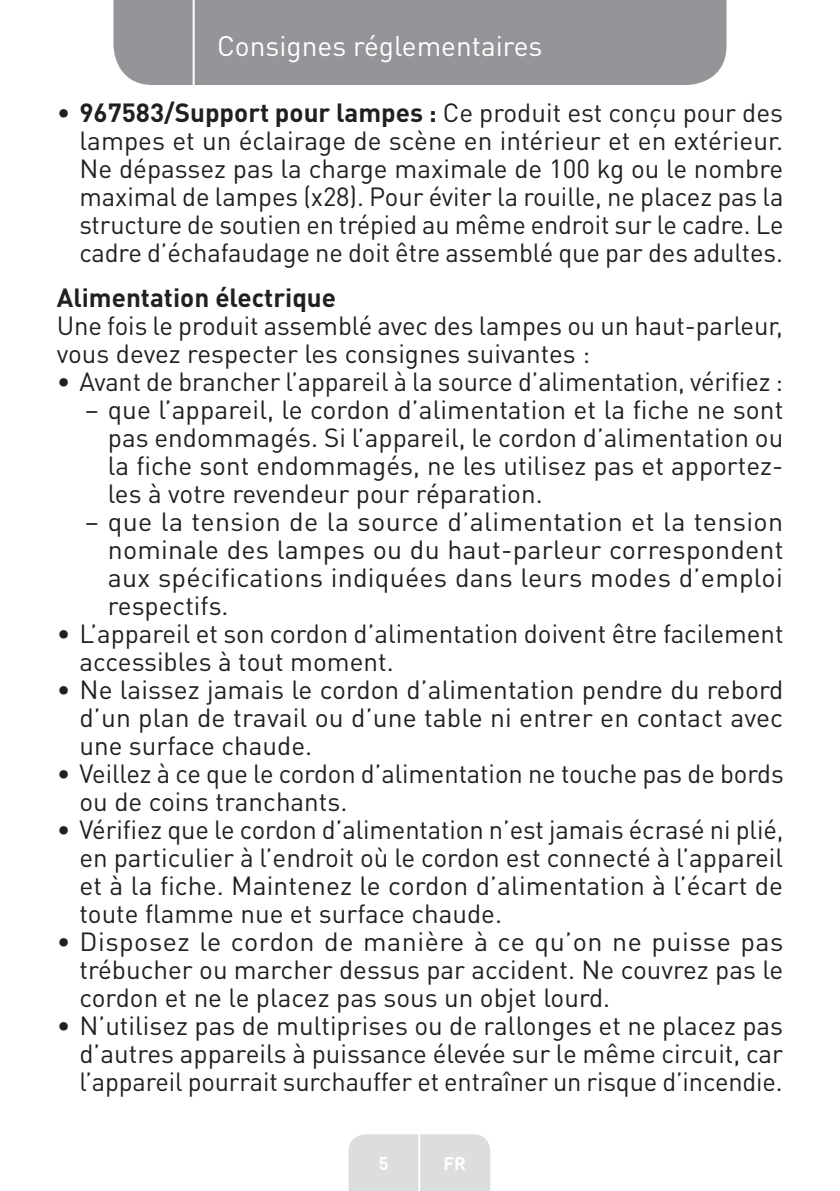
<style>
.page{position:relative;width:840px;height:1191px;background:#fff}
.page>*{position:absolute;margin:0;border:0;box-sizing:border-box;transform-origin:0 0}
.t1{font:28px "DIN Pro";color:#fff}
.Large_Text__3_2_mm{font:26px/28px "DIN Pro";letter-spacing:-.005em;color:#231f20;text-align:justify}
.Large_Text__3_2_mm-2{font:700 26px "DIN Pro";color:#231f20}
.t2{font:700 18px "DIN Pro";color:#fff}
.s1{font-weight:700}
</style>
<div class="page">
<div style="left:113px;top:0;width:613px;height:85px;background:#939598"></div>
<div style="left:348px;top:1134px;width:142px;height:57px;background:#dcdddf"></div>
<hr style="left:418px;top:1111px;width:2px;height:80px;background:#fff">
<hr style="left:192px;top:0;width:2px;height:88px;background:#fff">
<p class="t1" style="left:217px;top:27px;width:326px">Consignes réglementaires</p>
<p class="Large_Text__3_2_mm" style="left:79px;top:97px;width:705px;text-indent:-23px">• <span class="s1">967583/Support pour lampes :</span> Ce produit est conçu pour des lampes et un éclairage de scène en intérieur et en extérieur.<br>Ne dépassez pas la charge maximale de 100 kg ou le nombre maximal de lampes (x28). Pour éviter la rouille, ne placez pas la structure de soutien en trépied au même endroit sur le cadre. Le cadre d’échafaudage ne doit être assemblé que par des adultes.</p>
<p class="Large_Text__3_2_mm-2" style="left:57px;top:280px;width:281px">Alimentation électrique</p>
<p class="Large_Text__3_2_mm" style="left:57px;top:310px;width:727px">Une fois le produit assemblé avec des lampes ou un haut-parleur, vous devez respecter les consignes suivantes :</p>
<p class="Large_Text__3_2_mm" style="left:57px;top:366px;width:727px">• Avant de brancher l’appareil à la source d’alimentation, vérifiez :</p>
<p class="Large_Text__3_2_mm" style="left:108px;top:394px;width:676px;text-indent:-23px">– que l’appareil, le cordon d’alimentation et la fiche ne sont pas endommagés. Si l’appareil, le cordon d’alimentation ou la fiche sont endommagés, ne les utilisez pas et apportez&shy;les à votre revendeur pour réparation.</p>
<p class="Large_Text__3_2_mm" style="left:108px;top:506px;width:676px;text-indent:-23px">– que la tension de la source d’alimentation et la tension nominale des lampes ou du haut-parleur correspondent aux spécifications indiquées dans leurs modes d’emploi respectifs.</p>
<p class="Large_Text__3_2_mm" style="left:79px;top:618px;width:705px;text-indent:-23px">• L’appareil et son cordon d’alimentation doivent être facilement accessibles à tout moment.</p>
<p class="Large_Text__3_2_mm" style="left:79px;top:674px;width:705px;text-indent:-23px">• Ne laissez jamais le cordon d’alimentation pendre du rebord d’un plan de travail ou d’une table ni entrer en contact avec une surface chaude.</p>
<p class="Large_Text__3_2_mm" style="left:79px;top:758px;width:705px;text-indent:-23px">• Veillez à ce que le cordon d’alimentation ne touche pas de bords ou de coins tranchants.</p>
<p class="Large_Text__3_2_mm" style="left:79px;top:814px;width:705px;text-indent:-23px">• Vérifiez que le cordon d’alimentation n’est jamais écrasé ni plié, en particulier à l’endroit où le cordon est connecté à l’appareil et à la fiche. Maintenez le cordon d’alimentation à l’écart de toute flamme nue et surface chaude.</p>
<p class="Large_Text__3_2_mm" style="left:79px;top:926px;width:705px;text-indent:-23px">• Disposez le cordon de manière à ce qu’on ne puisse pas trébucher ou marcher dessus par accident. Ne couvrez pas le cordon et ne le placez pas sous un objet lourd.</p>
<p class="Large_Text__3_2_mm" style="left:79px;top:1010px;width:704px;text-indent:-23px">• N’utilisez pas de multiprises ou de rallonges et ne placez pas d’autres appareils à puissance élevée sur le même circuit, car l’appareil pourrait surchauffer et entraîner un risque d’incendie.</p>
<p class="t2" style="left:378px;top:1150px;width:11px">5</p>
<p class="t2" style="left:443px;top:1150px;width:24px">FR</p>
</div>
